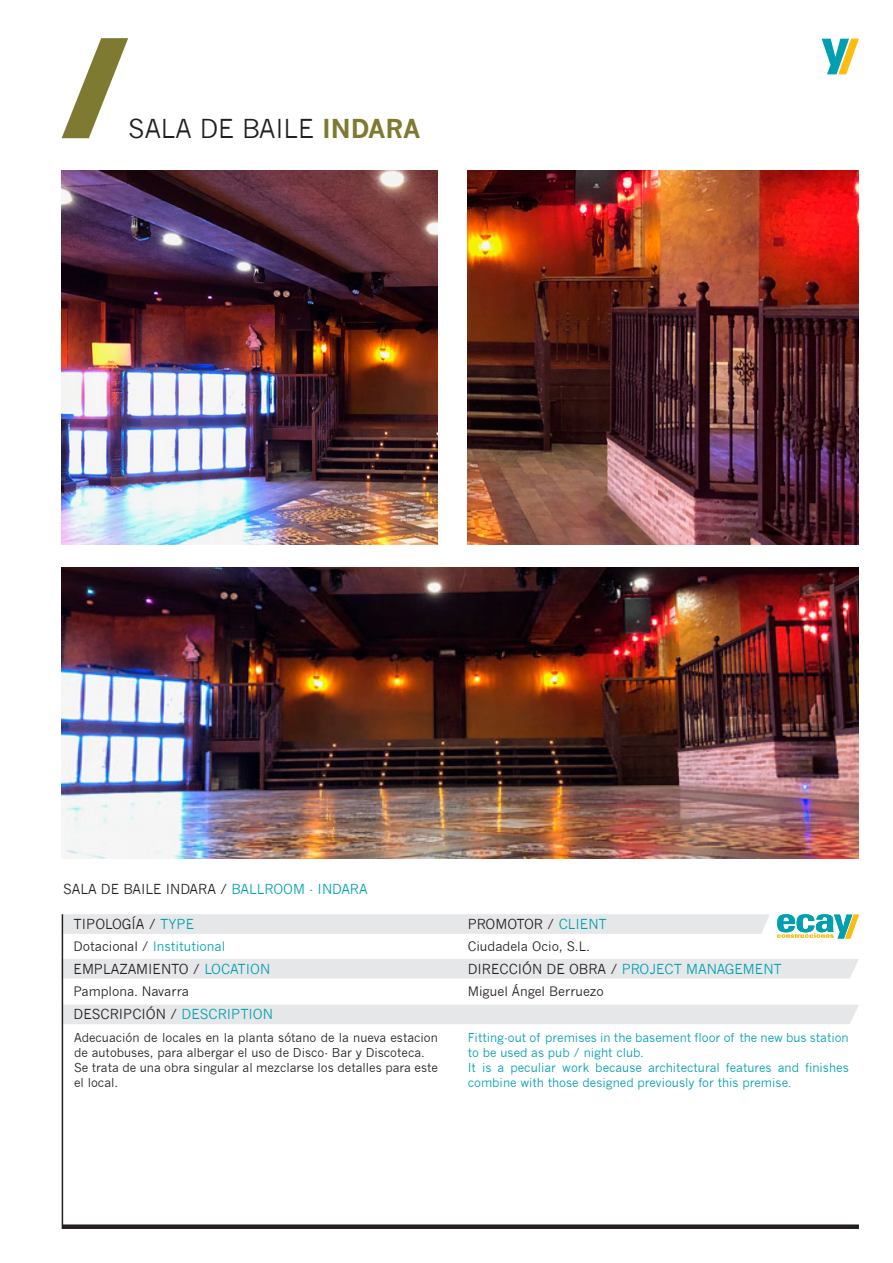
<style>
.page{position:relative;width:893px;height:1263px;background:#fff}
.page>*{position:absolute;margin:0;border:0;box-sizing:border-box;transform-origin:0 0}
.t1{font:25.5px "News Gothic";color:#231f20}
.t2{font:13.5px "News Gothic";color:#231f20}
.t3{font:13.5px "News Gothic";color:#00a0b0}
.t4{font:12.75px "News Gothic";color:#231f20}
.t5{font:12.75px "News Gothic";color:#00a2b1}
.t6{font:12px/15px "News Gothic";color:#00a0b0}
.t7{font:12px/15px "News Gothic";color:#231f20}
.s1{font-weight:700;color:#7f7a31}
.s2{color:#00a2b1}
.s3{color:#00a0b0}
.s4{color:#231f20}
</style>
<div class="page">
<svg style="left:822px;top:39px;width:37px;height:35px"></svg>
<div style="left:62px;top:1224px;width:797px;height:5px;background:#231f20"></div>
<div style="left:63px;top:914px;width:706px;height:20px;background:#e6e7e9"></div>
<div style="left:63px;top:959px;width:796px;height:19px;background:#e6e7e9"></div>
<div style="left:63px;top:1005px;width:796px;height:19px;background:#e6e7e9"></div>
<hr style="left:62px;top:914px;width:1px;height:315px;background:#231f20">
<svg style="left:62px;top:38px;width:66px;height:100px"></svg>
<img style="left:62px;top:170px;width:376px;height:374px">
<img style="left:468px;top:170px;width:391px;height:374px">
<img style="left:62px;top:568px;width:797px;height:290px">
<svg style="left:777px;top:914px;width:82px;height:24px"></svg>
<h1 class="t1" style="left:128px;top:114px;width:294px">SALA DE BAILE <span class="s1">INDARA</span></h1>
<p class="t2" style="left:63px;top:881px;width:306px">SALA DE BAILE INDARA / <span class="s2">BALLROOM - INDARA</span></p>
<p class="t2" style="left:74px;top:916px;width:122px">TIPOLOGÍA / <span class="s3">TYPE</span></p>
<p class="t2" style="left:74px;top:961px;width:198px">EMPLAZAMIENTO / <span class="s3">LOCATION</span></p>
<p class="t2" style="left:74px;top:1007px;width:201px">DESCRIPCIÓN / <span class="s3">DESCRIPTION</span></p>
<p class="t2" style="left:468px;top:916px;width:141px">PROMOTOR / <span class="s3">CLIENT</span></p>
<p class="t3" style="left:468px;top:961px;width:316px"><span class="s4">DIRECCIÓN DE OBRA /</span> PROJECT MANAGEMENT</p>
<p class="t4" style="left:468px;top:939px;width:124px">Ciudadela Ocio, S.L.</p>
<p class="t5" style="left:74px;top:939px;width:153px"><span class="s4">Dotacional /</span> Institutional</p>
<p class="t4" style="left:74px;top:984px;width:117px">Pamplona. Navarra</p>
<p class="t4" style="left:468px;top:984px;width:138px">Miguel Ángel Berruezo</p>
<p class="t7" style="left:74px;top:1030px;width:365px">Adecuación de locales en la planta sótano de la nueva estacion de autobuses, para albergar el uso de Disco- Bar y Discoteca.<br>Se trata de una obra singular al mezclarse los detalles para este el local.</p>
<p class="t6" style="left:468px;top:1030px;width:382px">Fitting-out of premises in the basement floor of the new bus station to be used as pub / night club.<br>It is a peculiar work because architectural features and finishes combine with those designed previously for this premise.</p>
</div>
